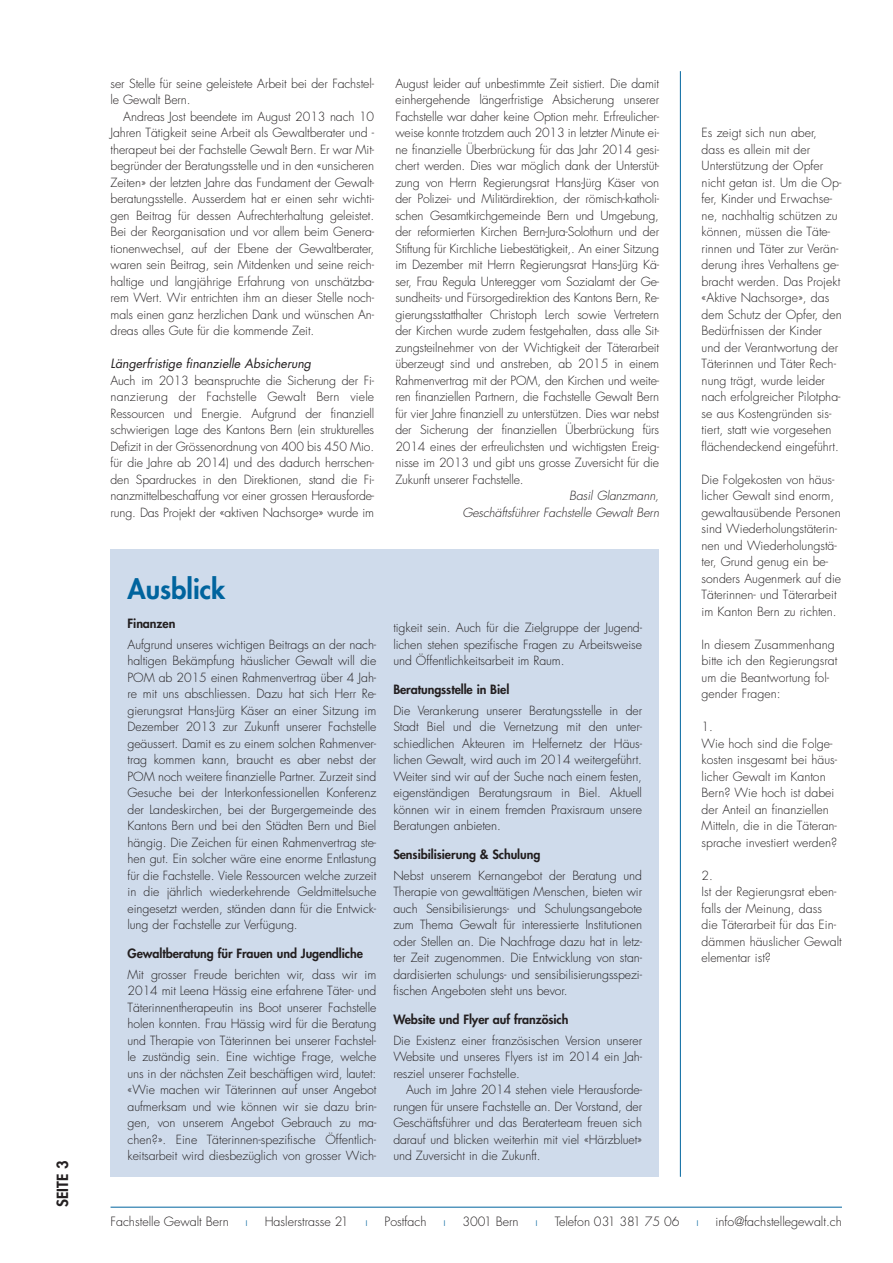
<style>
.page{position:relative;width:893px;height:1263px;background:#fff}
.page>*{position:absolute;margin:0;border:0;box-sizing:border-box;transform-origin:0 0}
.t1{font:800 27px "Futura";color:#00649e}
.t2{font:800 15px "Futura";color:#231f20}
.t3{font:800 12.45px "Futura";letter-spacing:-.005em;color:#231f20}
.t4{font:300 12.45px "Futura";color:#231f20}
.t5{font:italic 12.45px "Futura";letter-spacing:-.005em;color:#231f20}
.t6{font:300 12.45px "Futura";color:#00649e}
.t7{font:300 12.3px/16.5px "Futura";color:#231f20;text-align:justify}
.t8{font:italic 300 12.3px/16.5px "Futura";letter-spacing:-.005em;color:#231f20;text-align:right}
</style>
<div class="page">
<hr style="left:680px;top:71px;width:1px;height:1106px;background:#00649e">
<hr style="left:111px;top:1207px;width:731px;height:1px;background:#00649e">
<div style="left:111px;top:550px;width:548px;height:627px;background:#cfdbeb"></div>
<p class="t2" style="left:55px;top:1207px;width:48px;rotate:-90deg">SEITE 3</p>
<p class="t7" style="left:111px;top:76px;width:265px">ser Stelle für seine geleistete Arbeit bei der Fachstel&shy;le Gewalt Bern.</p>
<p class="t7" style="left:111px;top:109px;width:265px;text-indent:13px">Andreas Jost beendete im August 2013 nach 10<br>Jahren Tätigkeit seine Arbeit als Gewaltberater und - therapeut bei der Fachstelle Gewalt Bern. Er war Mit&shy;begründer der Beratungsstelle und in den «unsicheren Zeiten» der letzten Jahre das Fundament der Gewalt&shy;beratungsstelle. Ausserdem hat er einen sehr wichti&shy;gen Beitrag für dessen Aufrechterhaltung geleistet.<br>Bei der Reorganisation und vor allem beim Genera&shy;tionenwechsel, auf der Ebene der Gewaltberater, waren sein Beitrag, sein Mitdenken und seine reich&shy;haltige und langjährige Erfahrung von unschätzba&shy;rem Wert. Wir entrichten ihm an dieser Stelle noch&shy;mals einen ganz herzlichen Dank und wünschen An&shy;dreas alles Gute für die kommende Zeit.</p>
<p class="t5" style="left:111px;top:358px;width:202px">Längerfristige finanzielle Absicherung</p>
<p class="t7" style="left:111px;top:373px;width:265px">Auch im 2013 beanspruchte die Sicherung der Fi&shy;nanzierung der Fachstelle Gewalt Bern viele Ressourcen und Energie. Aufgrund der finanziell schwierigen Lage des Kantons Bern (ein strukturelles Defizit in der Grössenordnung von 400 bis 450 Mio. für die Jahre ab 2014) und des dadurch herrschen&shy;den Spardruckes in den Direktionen, stand die Fi&shy;nanzmittelbeschaffung vor einer grossen Herausforde&shy;rung. Das Projekt der «aktiven Nachsorge» wurde im</p>
<p class="t7" style="left:395px;top:76px;width:265px">August leider auf unbestimmte Zeit sistiert. Die damit einhergehende längerfristige Absicherung unserer Fachstelle war daher keine Option mehr. Erfreulicher&shy;weise konnte trotzdem auch 2013 in letzter Minute ei&shy;ne finanzielle Überbrückung für das Jahr 2014 gesi&shy;chert werden. Dies war möglich dank der Unterstüt&shy;zung von Herrn Regierungsrat Hans-Jürg Käser von der Polizei- und Militärdirektion, der römisch-katholi&shy;schen Gesamtkirchgemeinde Bern und Umgebung, der reformierten Kirchen Bern-Jura-Solothurn und der Stiftung für Kirchliche Liebestätigkeit,. An einer Sitzung im Dezember mit Herrn Regierungsrat Hans-Jürg Kä&shy;ser, Frau Regula Unteregger vom Sozialamt der Ge&shy;sundheits- und Fürsorgedirektion des Kantons Bern, Re&shy;gierungsstatthalter Christoph Lerch sowie Vertretern der Kirchen wurde zudem festgehalten, dass alle Sit&shy;zungsteilnehmer von der Wichtigkeit der Täterarbeit überzeugt sind und anstreben, ab 2015 in einem Rahmenvertrag mit der POM, den Kirchen und weite&shy;ren finanziellen Partnern, die Fachstelle Gewalt Bern für vier Jahre finanziell zu unterstützen. Dies war nebst der Sicherung der finanziellen Überbrückung fürs 2014 eines der erfreulichsten und wichtigsten Ereig&shy;nisse im 2013 und gibt uns grosse Zuversicht für die Zukunft unserer Fachstelle.</p>
<p class="t8" style="left:462px;top:488px;width:198px">Basil Glanzmann,<br>Geschäftsführer Fachstelle Gewalt Bern</p>
<h1 class="t1" style="left:128px;top:576px;width:99px">Ausblick</h1>
<p class="t3" style="left:128px;top:617px;width:49px">Finanzen</p>
<p class="t7" style="left:128px;top:637px;width:250px">Aufgrund unseres wichtigen Beitrags an der nach&shy;haltigen Bekämpfung häuslicher Gewalt will die POM ab 2015 einen Rahmenvertrag über 4 Jah&shy;re mit uns abschliessen. Dazu hat sich Herr Re&shy;gierungsrat Hans-Jürg Käser an einer Sitzung im Dezember 2013 zur Zukunft unserer Fachstelle geäussert. Damit es zu einem solchen Rahmenver&shy;trag kommen kann, braucht es aber nebst der POM noch weitere finanzielle Partner. Zurzeit sind Gesuche bei der Interkonfessionellen Konferenz der Landeskirchen, bei der Burgergemeinde des Kantons Bern und bei den Städten Bern und Biel hängig. Die Zeichen für einen Rahmenvertrag ste&shy;hen gut. Ein solcher wäre eine enorme Entlastung für die Fachstelle. Viele Ressourcen welche zurzeit in die jährlich wiederkehrende Geldmittelsuche eingesetzt werden, ständen dann für die Entwick&shy;lung der Fachstelle zur Verfügung.</p>
<p class="t3" style="left:128px;top:947px;width:237px">Gewaltberatung für Frauen und Jugendliche</p>
<p class="t7" style="left:128px;top:967px;width:250px">Mit grosser Freude berichten wir, dass wir im 2014 mit Leena Hässig eine erfahrene Täter- und Täterinnentherapeutin ins Boot unserer Fachstelle holen konnten. Frau Hässig wird für die Beratung und Therapie von Täterinnen bei unserer Fachstel&shy;le zuständig sein. Eine wichtige Frage, welche uns in der nächsten Zeit beschäftigen wird, lautet: «Wie machen wir Täterinnen auf unser Angebot aufmerksam und wie können wir sie dazu brin&shy;gen, von unserem Angebot Gebrauch zu ma&shy;chen?». Eine Täterinnen-spezifische Öffentlich&shy;keitsarbeit wird diesbezüglich von grosser Wich-</p>
<p class="t7" style="left:393px;top:620px;width:250px">tigkeit sein. Auch für die Zielgruppe der Jugend&shy;lichen stehen spezifische Fragen zu Arbeitsweise und Öffentlichkeitsarbeit im Raum.</p>
<p class="t3" style="left:393px;top:683px;width:117px">Beratungsstelle in Biel</p>
<p class="t7" style="left:393px;top:703px;width:250px">Die Verankerung unserer Beratungsstelle in der Stadt Biel und die Vernetzung mit den unter&shy;schiedlichen Akteuren im Helfernetz der Häus&shy;lichen Gewalt, wird auch im 2014 weitergeführt.<br>Weiter sind wir auf der Suche nach einem festen, eigenständigen Beratungsraum in Biel. Aktuell können wir in einem fremden Praxisraum unsere Beratungen anbieten.</p>
<p class="t3" style="left:393px;top:848px;width:149px">Sensibilisierung &amp; Schulung</p>
<p class="t7" style="left:393px;top:868px;width:250px">Nebst unserem Kernangebot der Beratung und Therapie von gewalttätigen Menschen, bieten wir auch Sensibilisierungs- und Schulungsangebote zum Thema Gewalt für interessierte Institutionen oder Stellen an. Die Nachfrage dazu hat in letz&shy;ter Zeit zugenommen. Die Entwicklung von stan&shy;dardisierten schulungs- und sensibilisierungsspezi&shy;fischen Angeboten steht uns bevor.</p>
<p class="t3" style="left:393px;top:1013px;width:177px">Website und Flyer auf französich</p>
<p class="t7" style="left:393px;top:1033px;width:250px">Die Existenz einer französischen Version unserer Website und unseres Flyers ist im 2014 ein Jah&shy;resziel unserer Fachstelle.</p>
<p class="t7" style="left:393px;top:1082px;width:250px;text-indent:13px">Auch im Jahre 2014 stehen viele Herausforde&shy;rungen für unsere Fachstelle an. Der Vorstand, der Geschäftsführer und das Beraterteam freuen sich darauf und blicken weiterhin mit viel «Härzbluet» und Zuversicht in die Zukunft.</p>
<p class="t7" style="left:702px;top:125px;width:142px;text-align:left">Es zeigt sich nun aber, dass es allein mit der<br>Unterstützung der Opfer nicht getan ist. Um die Op&shy;fer, Kinder und Erwachse&shy;ne, nachhaltig schützen zu können, müssen die Täte&shy;rinnen und Täter zur Verän&shy;derung ihres Verhaltens ge&shy;bracht werden. Das Projekt «Aktive Nachsorge», das dem Schutz der Opfer, den<br>Bedürfnissen der Kinder und der Verantwortung der<br>Täterinnen und Täter Rech&shy;nung trägt, wurde leider nach erfolgreicher Pilotpha&shy;se aus Kostengründen sis&shy;tiert, statt wie vorgesehen flächendeckend eingeführt.</p>
<p class="t7" style="left:702px;top:472px;width:141px;text-align:left">Die Folgekosten von häus&shy;licher Gewalt sind enorm, gewaltausübende Personen sind Wiederholungstäterin&shy;nen und Wiederholungstä&shy;ter, Grund genug ein be&shy;sonders Augenmerk auf die<br>Täterinnen- und Täterarbeit im Kanton Bern zu richten.</p>
<p class="t7" style="left:702px;top:637px;width:137px;text-align:left">In diesem Zusammenhang bitte ich den Regierungsrat um die Beantwortung fol&shy;gender Fragen:</p>
<p class="t7" style="left:702px;top:719px;width:137px;text-align:left">1.<br>Wie hoch sind die Folge&shy;kosten insgesamt bei häus&shy;licher Gewalt im Kanton<br>Bern? Wie hoch ist dabei der Anteil an finanziellen<br>Mitteln, die in die Täteran&shy;sprache investiert werden?</p>
<p class="t7" style="left:702px;top:868px;width:142px;text-align:left">2.<br>Ist der Regierungsrat eben&shy;falls der Meinung, dass<br>die Täterarbeit für das Ein&shy;dämmen häuslicher Gewalt elementar ist?</p>
<p class="t4" style="left:111px;top:1216px;width:120px">Fachstelle Gewalt Bern</p>
<p class="t6" style="left:245px;top:1216px;width:4px">ı</p>
<p class="t4" style="left:265px;top:1216px;width:85px">Haslerstrasse 21</p>
<p class="t6" style="left:365px;top:1216px;width:4px">ı</p>
<p class="t4" style="left:385px;top:1216px;width:43px">Postfach</p>
<p class="t6" style="left:443px;top:1216px;width:4px">ı</p>
<p class="t4" style="left:462px;top:1216px;width:58px">3001 Bern</p>
<p class="t6" style="left:535px;top:1216px;width:4px">ı</p>
<p class="t4" style="left:555px;top:1216px;width:126px">Telefon 031 381 75 06</p>
<p class="t6" style="left:696px;top:1216px;width:4px">ı</p>
<p class="t4" style="left:716px;top:1216px;width:128px">info@fachstellegewalt.ch</p>
</div>
